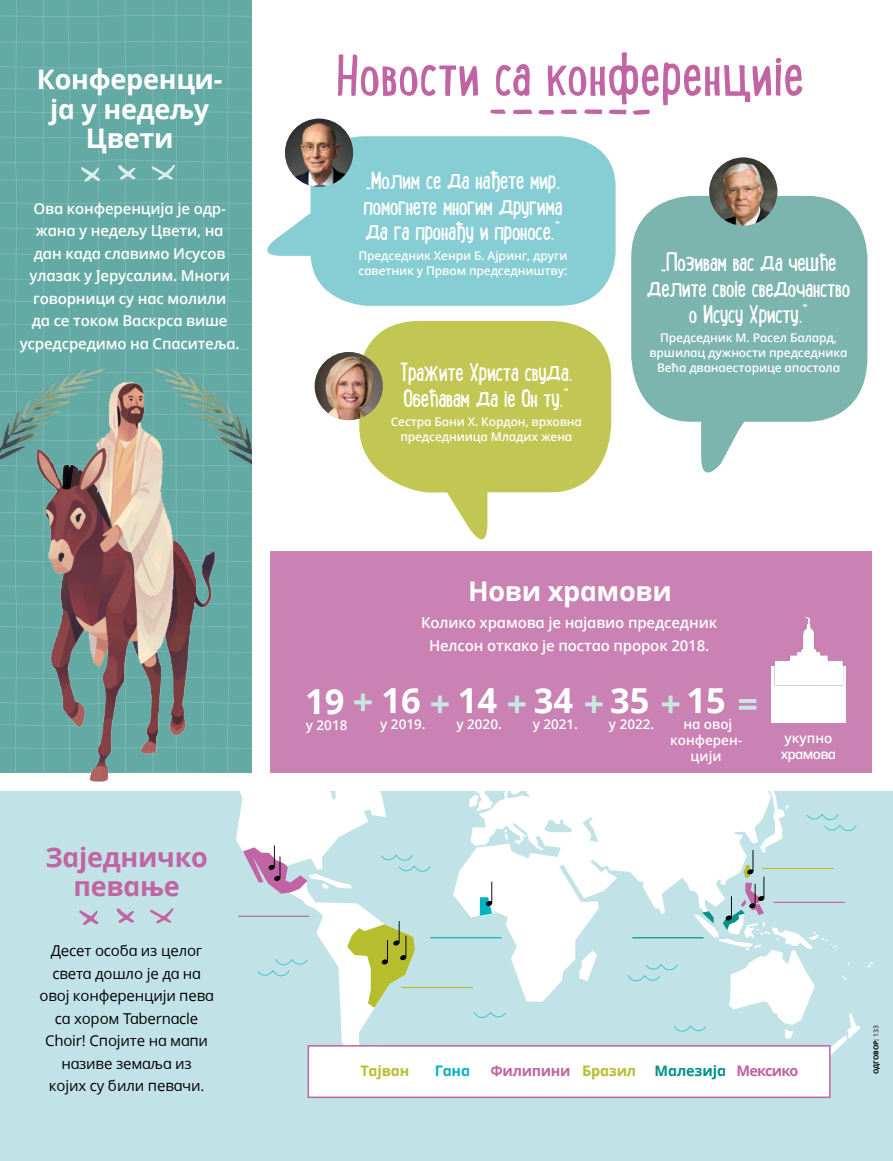
<style>
.page{position:relative;width:893px;height:1161px;background:#fff}
.page>*{position:absolute;margin:0;border:0;box-sizing:border-box;transform-origin:0 0}
.h1_lunchbox{font:64.5px "Lunch Box";letter-spacing:.015em;color:#c164a3}
.p2_no-marker-1{font:700 36px "Dots Solidlds Lat";color:#c9e6e3}
.p2_no-marker-1-2{font:700 34.5px "Dots Solidlds Lat";color:#fff}
.p1_aside_quote_first{font:27px/25.5px "Lunch Box";letter-spacing:-.01em;color:#fff}
.t1{font:700 27px/29.2px "Dots Solidlds Lat";letter-spacing:-.01em;color:#fff;text-align:center}
.h2_purple{font:700 27px/29.2px "Dots Solidlds Lat";letter-spacing:-.01em;color:#c164a3;text-align:center}
.t2{font:600 15px/22.5px "Dots Solidlds Lat";letter-spacing:-.01em;color:#fff;text-align:center}
.p2_first_black{font:15px/22.5px "Dots Solidlds Lat";letter-spacing:-.01em;color:#000;text-align:center}
.p2_label_green{font:700 14.4px "Dots Solidlds Lat";letter-spacing:-.01em;color:#b7be2e}
.p2_label_violet_2{font:700 14.4px "Dots Solidlds Lat";letter-spacing:-.025em;color:#c164a3}
.p2_label_teal4{font:700 14.4px "Dots Solidlds Lat";letter-spacing:-.01em;color:#00928b}
.p2_label_violet_2-2{font:700 14.4px "Dots Solidlds Lat";letter-spacing:-.06em;color:#c164a3}
.p2_label_aqua3{font:700 14.4px "Dots Solidlds Lat";color:#00b4bf}
.p2_no-marker-1-3{font:600 13.5px/16.2px "Dots Solidlds Lat";color:#fff;text-align:center}
.p2_no-marker-1-4{font:600 13.5px/16.2px "Dots Solidlds Lat";letter-spacing:-.05em;color:#fff}
.p1_aside_quote_citat{font:600 12px/15px "Dots Solidlds Lat";letter-spacing:-.01em;color:#fff;text-align:center}
.p1_figure_image_cred{font:700 6.75px "Dots Solidlds Lat";color:#000}
.s1{font-size:36px;color:#c9e6e3}
.s2{font-weight:400}
</style>
<div class="page">
<svg style="left:0;top:0;width:252px;height:374px;background:#65aaa4"></svg>
<div style="left:271px;top:551px;width:601px;height:224px;background:#ca81b4"></div>
<div style="left:0;top:789px;width:893px;height:372px;background:#c1e3e8"></div>
<svg style="left:631px;top:196px;width:236px;height:277px;fill:#7cb4ae"></svg>
<img style="left:709px;top:157px;width:68px;height:69px;border-radius:34px">
<svg style="left:359px;top:320px;width:253px;height:220px;fill:#c2c652"></svg>
<svg style="left:79px;top:910px;width:20px;height:15px"></svg>
<svg style="left:150px;top:908px;width:24px;height:15px"></svg>
<svg style="left:117px;top:908px;width:17px;height:15px"></svg>
<img style="left:315px;top:352px;width:68px;height:68px;border-radius:34px">
<svg style="left:513px;top:110px;width:19px;height:4px"></svg>
<svg style="left:584px;top:109px;width:66px;height:6px"></svg>
<svg style="left:538px;top:110px;width:16px;height:4px"></svg>
<svg style="left:560px;top:109px;width:17px;height:5px"></svg>
<svg style="left:490px;top:109px;width:15px;height:5px"></svg>
<svg style="left:80px;top:167px;width:20px;height:15px"></svg>
<svg style="left:151px;top:165px;width:24px;height:15px"></svg>
<svg style="left:118px;top:165px;width:18px;height:15px"></svg>
<svg style="left:236px;top:791px;width:151px;height:270px"></svg>
<svg style="left:453px;top:791px;width:169px;height:211px;fill:#fff"></svg>
<svg style="left:469px;top:791px;width:23px;height:20px"></svg>
<svg style="left:505px;top:829px;width:3px;height:11px"></svg>
<svg style="left:867px;top:962px;width:5px;height:6px"></svg>
<svg style="left:347px;top:921px;width:68px;height:87px"></svg>
<svg style="left:480px;top:881px;width:12px;height:34px"></svg>
<svg style="left:380px;top:854px;width:51px;height:18px"></svg>
<svg style="left:257px;top:959px;width:51px;height:17px"></svg>
<svg style="left:474px;top:1011px;width:32px;height:7px"></svg>
<hr style="left:401px;top:987px;width:72px;height:1px;background:#b7be2e">
<hr style="left:430px;top:937px;width:72px;height:1px;background:#00b4bf">
<hr style="left:238px;top:916px;width:71px;height:1px;background:#c164a3">
<svg style="left:622px;top:791px;width:238px;height:264px"></svg>
<div style="left:0;top:773px;width:893px;height:18px;background:#fff"></div>
<img style="left:0;top:374px;width:258px;height:418px">
<svg style="left:138px;top:363px;width:6px;height:120px"></svg>
<img style="left:144px;top:349px;width:108px;height:169px">
<img style="left:0;top:349px;width:113px;height:163px">
<div style="left:252px;top:0;width:18px;height:783px;background:#fff"></div>
<svg style="left:267px;top:136px;width:349px;height:170px;background:#96d3d9"></svg>
<img style="left:285px;top:119px;width:68px;height:68px;border-radius:34px">
<div style="left:617px;top:1033px;width:13px;height:20px;background:#c1e3e8"></div>
<div style="left:308px;top:1045px;width:523px;height:53px;background:#fff;border:2px solid #c164a3"></div>
<svg style="left:243px;top:845px;width:109px;height:49px"></svg>
<div style="left:771px;top:666px;width:74px;height:59px;background:#fff"></div>
<img style="left:774px;top:616px;width:72px;height:76px">
<div style="left:760px;top:723px;width:94px;height:6px;background:#ca81b4"></div>
<p class="t1" style="left:37px;top:65px;width:187px">Конференци&shy;ја у недељу<br>Цвети</p>
<p class="t2" style="left:20px;top:197px;width:221px">Ова конференција је одр&shy;жана у недељу Цвети, на<br>дан када славимо Исусов улазак у Јерусалим. Многи говорници су нас молили<br>да се током Васкрса више усредсредимо на Спаситеља.</p>
<p class="h2_purple" style="left:45px;top:843px;width:164px">Заједничко певање</p>
<p class="p2_first_black" style="left:40px;top:940px;width:175px">Десет особа из целог света дошло је да на овој конференцији пева са хором Tabernacle<br>Choir! Спојите на мапи називе земаља из<br>којих су били певачи.</p>
<p class="h1_lunchbox" style="left:336px;top:30px;width:469px">Новости са конференције</p>
<p class="p1_aside_quote_first" style="left:363px;top:167px;width:201px;text-align:justify">„Молим се да нађете мир, помогнете многим другима да га пронађу и проносе.”</p>
<p class="p1_aside_quote_citat" style="left:358px;top:248px;width:211px;text-align:left">Председник Хенри Б. Аjринг, други саветник у Првом председништву:</p>
<p class="p1_aside_quote_first" style="left:400px;top:358px;width:174px">Тражите Христа свуда.<br>Обећавам да је Он ту.”</p>
<p class="p1_aside_quote_citat" style="left:391px;top:414px;width:193px">Сестра Бони Х. Кордон, врховнa председниица Младих жена</p>
<p class="p1_aside_quote_first" style="left:647px;top:249px;width:205px;text-align:center">„Позивам вас да чешће делите своје сведочанство о Исусу Христу.”</p>
<p class="p1_aside_quote_citat" style="left:649px;top:330px;width:200px">Председник М. Расел Балард, вршилац дужности председника<br>Већа дванаесторице апостола</p>
<p class="t1" style="left:468px;top:576px;width:205px">Нови храмови</p>
<p class="t2" style="left:421px;top:611px;width:298px">Колико храмова је најавио председник<br>Нелсон откако је постао пророк 2018.</p>
<p class="p2_no-marker-1-2" style="left:534px;top:674px;width:41px">34</p>
<p class="p2_no-marker-1-3" style="left:533px;top:716px;width:47px">у 2021.</p>
<p class="p2_no-marker-1-2" style="left:610px;top:674px;width:41px">35</p>
<p class="p2_no-marker-1-3" style="left:609px;top:716px;width:47px">у 2022.</p>
<p class="p2_no-marker-1-2" style="left:305px;top:675px;width:117px">19 <span class="s1">+</span> 16</p>
<p class="p2_no-marker-1" style="left:430px;top:677px;width:22px">+</p>
<p class="p2_no-marker-1" style="left:507px;top:677px;width:22px">+</p>
<p class="p2_no-marker-1" style="left:584px;top:677px;width:22px">+</p>
<p class="p2_no-marker-1" style="left:661px;top:677px;width:22px">+</p>
<p class="p2_no-marker-1" style="left:737px;top:677px;width:22px">=</p>
<p class="p2_no-marker-1-3" style="left:306px;top:717px;width:43px">у 2018</p>
<p class="p2_no-marker-1-2" style="left:458px;top:674px;width:41px">14</p>
<p class="p2_no-marker-1-3" style="left:456px;top:716px;width:47px">у 2020.</p>
<p class="p2_no-marker-1-2" style="left:686px;top:674px;width:41px">15</p>
<p class="p2_no-marker-1-3" style="left:670px;top:716px;width:74px">на овој конферен&shy;цији</p>
<p class="p2_no-marker-1-3" style="left:380px;top:716px;width:47px">у 2019.</p>
<p class="p2_no-marker-1-4" style="left:781px;top:730px;width:57px">укупно храмова</p>
<p class="p2_label_green" style="left:360px;top:1059px;width:50px">Тајван</p>
<p class="p2_label_aqua3" style="left:435px;top:1059px;width:37px">Гана</p>
<p class="p2_label_violet_2" style="left:490px;top:1059px;width:82px">Филипини</p>
<p class="p2_label_green" style="left:582px;top:1059px;width:56px">Бразил</p>
<p class="p2_label_teal4" style="left:655px;top:1059px;width:73px">Малезија</p>
<p class="p2_label_violet_2-2" style="left:737px;top:1059px;width:63px">Мексико</p>
<p class="p1_figure_image_cred" style="left:871px;top:1074px;width:50px;rotate:-90deg">ОДГОВОР: <span class="s2">133</span></p>
</div>
